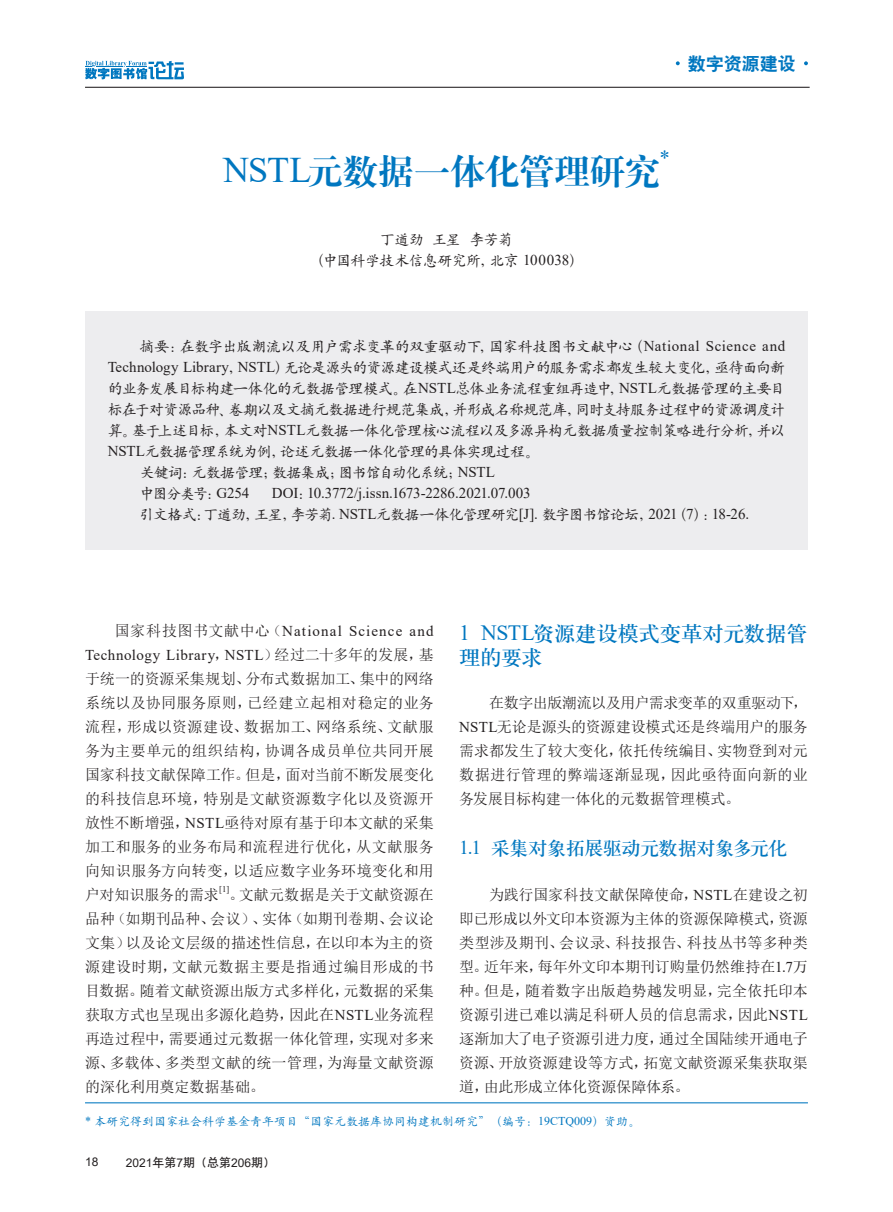
<style>
.page{position:relative;width:893px;height:1212px;background:#fff}
.page>*{position:absolute;margin:0;border:0;box-sizing:border-box;transform-origin:0 0}
.大标题{font:36px "H Ya 4 gj";letter-spacing:-.02em;color:#0077c0}
.一级标题{font:21.75px/24px "H Ya 3 gj";letter-spacing:-.035em;color:#0077c0}
.大标题-2{font:21px "Times New Roman";color:#0077c0}
.二级标题{font:19.5px "H Ya 3 gj";letter-spacing:-.045em;color:#0077c0}
.t1{font:18px "H Yb 2 gj";color:#0077c0}
.正文{font:15px/24px "Sim Sun";letter-spacing:.01em;color:#231f20;text-align:justify}
.摘要{font:15px/21px "H Yc 1 gj";letter-spacing:-.055em;color:#231f20;text-align:justify}
.摘要-2{font:15px "Times New Roman";letter-spacing:-.01em;color:#231f20}
.脚注{font:12px "H Yc 1 gj";color:#0077c0}
.t2{font:12px "Arial";color:#231f20}
.正文-2{font:8.7px "Times New Roman";color:#231f20}
.s1{font-family:"Times New Roman"}
.s2{font-family:"H Yc 1 gj"}
.s3{font-family:"H Yb 1 gj"}
</style>
<div class="page">
<hr style="left:85px;top:87px;width:725px;height:1px;background:#231f20">
<svg style="left:85px;top:61px;width:99px;height:18px"></svg>
<div style="left:85px;top:311px;width:723px;height:239px;background:#ededef"></div>
<hr style="left:85px;top:1102px;width:723px;height:1px;background:#0077c0">
<svg style="left:676px;top:61px;width:4px;height:4px"></svg>
<svg style="left:804px;top:61px;width:4px;height:4px"></svg>
<p class="t1" style="left:688px;top:55px;width:109px">数字资源建设</p>
<p class="大标题" style="left:223px;top:153px;width:439px"><span class="s1">NSTL</span>元数据一体化管理研究</p>
<p class="大标题-2" style="left:659px;top:143px;width:12px">*</p>
<p class="摘要" style="left:380px;top:229px;width:134px">丁遒劲 王星 李芳菊</p>
<p class="摘要" style="left:309px;top:250px;width:276px">（中国科学技术信息研究所，北京 <span class="s1">100038</span>）</p>
<p class="摘要" style="left:108px;top:336px;width:679px;text-indent:32px">摘要：在数字出版潮流以及用户需求变革的双重驱动下，国家科技图书文献中心（<span class="s1">National Science and Technology Library</span>，<span class="s1">NSTL</span>）无论是源头的资源建设模式还是终端用户的服务需求都发生较大变化，亟待面向新的业务发展目标构建一体化的元数据管理模式。在<span class="s1">NSTL</span>总体业务流程重组再造中，<span class="s1">NSTL</span>元数据管理的主要目标在于对资源品种、卷期以及文摘元数据进行规范集成，并形成名称规范库，同时支持服务过程中的资源调度计算。基于上述目标，本文对<span class="s1">NSTL</span>元数据一体化管理核心流程以及多源异构元数据质量控制策略进行分析，并以<span class="s1">NSTL</span>元数据管理系统为例，论述元数据一体化管理的具体实现过程。</p>
<p class="摘要" style="left:140px;top:462px;width:357px">关键词：元数据管理；数据集成；图书馆自动化系统；<span class="s1">NSTL</span></p>
<p class="摘要" style="left:140px;top:483px;width:111px">中图分类号：<span class="s1">G254</span></p>
<p class="摘要-2" style="left:272px;top:482px;width:260px">DOI<span class="s2">：</span>10.3772/j.issn.1673-2286.2021.07.003</p>
<p class="摘要" style="left:140px;top:504px;width:611px">引文格式：丁遒劲，王星，李芳菊<span class="s1">. NSTL</span>元数据一体化管理研究<span class="s1">[J].</span> 数字图书馆论坛，<span class="s1">2021</span>（<span class="s1">7</span>）：<span class="s1">18-26.</span></p>
<p class="正文" style="left:85px;top:618px;width:350px;text-indent:30px">国家科技图书文献中心（<span class="s1">National Science and Technology Library</span>，<span class="s1">NSTL</span>）经过二十多年的发展，基于统一的资源采集规划、分布式数据加工、集中的网络系统以及协同服务原则，已经建立起相对稳定的业务流程，形成以资源建设、数据加工、网络系统、文献服务为主要单元的组织结构，协调各成员单位共同开展国家科技文献保障工作。但是，面对当前不断发展变化的科技信息环境，特别是文献资源数字化以及资源开放性不断增强，<span class="s1">NSTL</span>亟待对原有基于印本文献的采集加工和服务的业务布局和流程进行优化，从文献服务向知识服务方向转变，以适应数字业务环境变化和用户对知识服务的需求</p>
<p class="正文-2" style="left:219px;top:883px;width:12px">[1]</p>
<p class="正文" style="left:85px;top:882px;width:350px;text-indent:144px">。文献元数据是关于文献资源在品种（如期刊品种、会议）、实体（如期刊卷期、会议论文集）以及论文层级的描述性信息，在以印本为主的资源建设时期，文献元数据主要是指通过编目形成的书目数据。随着文献资源出版方式多样化，元数据的采集获取方式也呈现出多源化趋势，因此在<span class="s1">NSTL</span>业务流程再造过程中，需要通过元数据一体化管理，实现对多来源、多载体、多类型文献的统一管理，为海量文献资源的深化利用奠定数据基础。</p>
<p class="一级标题" style="left:459px;top:621px;width:350px"><span class="s1">1 NSTL</span>资源建设模式变革对元数据管理的要求</p>
<p class="正文" style="left:459px;top:690px;width:350px;text-indent:30px">在数字出版潮流以及用户需求变革的双重驱动下，<span class="s1">NSTL</span>无论是源头的资源建设模式还是终端用户的服务需求都发生了较大变化，依托传统编目、实物登到对元数据进行管理的弊端逐渐显现，因此亟待面向新的业务发展目标构建一体化的元数据管理模式。</p>
<p class="二级标题" style="left:459px;top:838px;width:330px"><span class="s1">1.1</span> 采集对象拓展驱动元数据对象多元化</p>
<p class="正文" style="left:459px;top:882px;width:350px;text-indent:30px">为践行国家科技文献保障使命，<span class="s1">NSTL</span>在建设之初即已形成以外文印本资源为主体的资源保障模式，资源类型涉及期刊、会议录、科技报告、科技丛书等多种类型。近年来，每年外文印本期刊订购量仍然维持在<span class="s1">1.7</span>万种。但是，随着数字出版趋势越发明显，完全依托印本资源引进已难以满足科研人员的信息需求，因此<span class="s1">NSTL</span>逐渐加大了电子资源引进力度，通过全国陆续开通电子资源、开放资源建设等方式，拓宽文献资源采集获取渠道，由此形成立体化资源保障体系。</p>
<p class="脚注" style="left:85px;top:1115px;width:556px"><span class="s1">*</span> 本研究得到国家社会科学基金青年项目“国家元数据库协同构建机制研究”（编号：<span class="s1">19CTQ009</span>）资助。</p>
<p class="t2" style="left:85px;top:1154px;width:15px">18</p>
<p class="t2" style="left:126px;top:1154px;width:151px">2021<span class="s3">年第</span>7<span class="s3">期（总第</span>206<span class="s3">期）</span></p>
</div>
